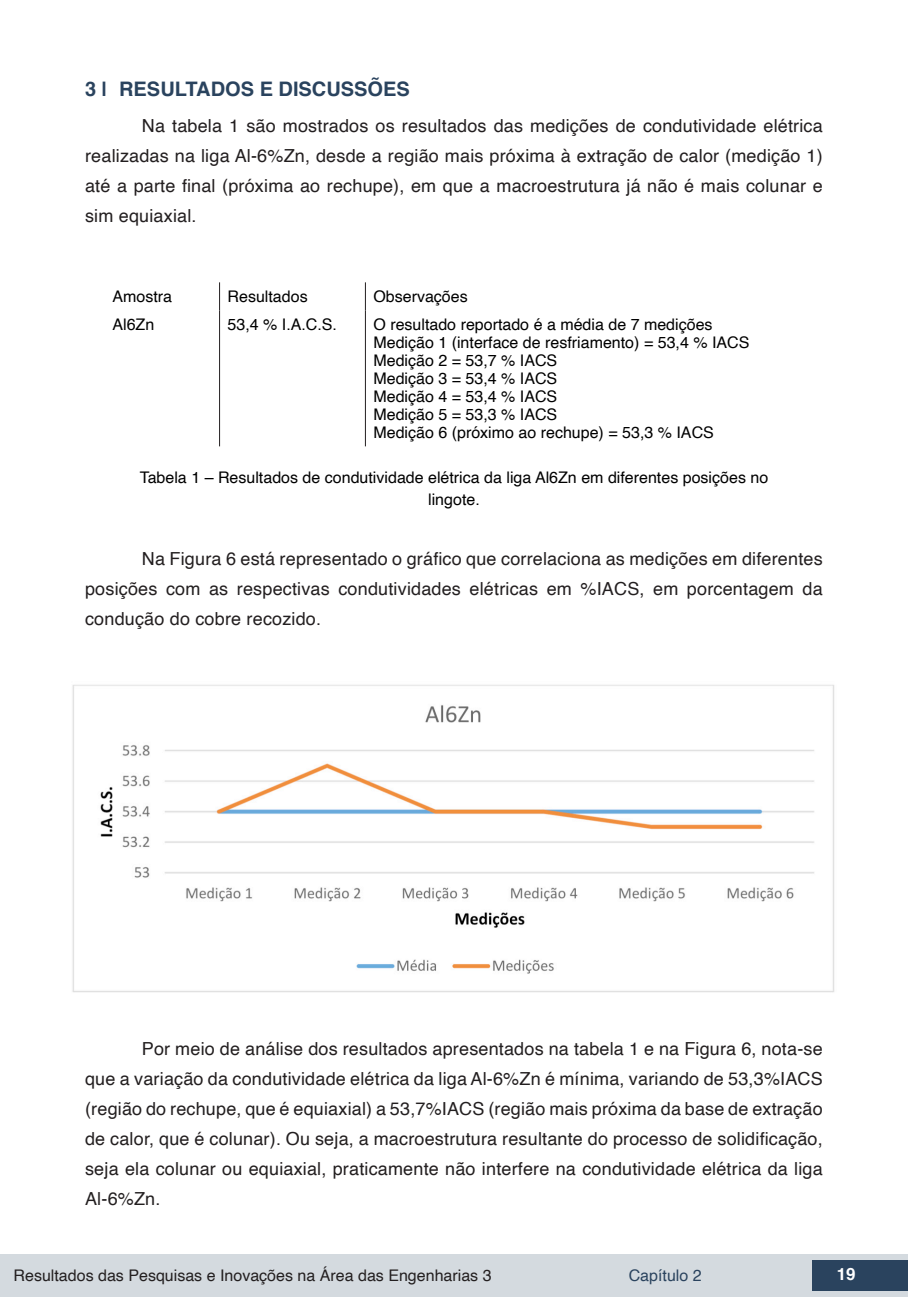
<style>
.page{position:relative;width:908px;height:1304px;background:#fff}
.page>*{position:absolute;margin:0;border:0;box-sizing:border-box;transform-origin:0 0}
.t1{font:700 20px "Helvetica";color:#2a435e}
.txt{font:18px/30px "Helvetica";letter-spacing:.01em;color:#231f20;text-align:justify}
.t2{font:700 16.8px "Helvetica";color:#fff}
.tab_txt{font:16px "Helvetica";color:#000}
.info_tab_graf_imag{font:16px/22px "Helvetica";color:#000;text-align:center}
.t3{font:16px "Helvetica";color:#231f20}
.t4{font:16px "Helvetica";color:#2a435e}
</style>
<div class="page">
<div style="left:0;top:1254px;width:906px;height:43px;background:#d4dadf"></div>
<div style="left:812px;top:1261px;width:95px;height:30px;background:#2a435e"></div>
<svg style="left:219px;top:282px;width:1px;height:28px"></svg>
<svg style="left:365px;top:282px;width:1px;height:28px"></svg>
<hr style="left:219px;top:310px;width:1px;height:136px;background:#231f20">
<hr style="left:365px;top:310px;width:1px;height:136px;background:#231f20">
<img style="left:72px;top:685px;width:763px;height:308px">
<p class="t1" style="left:85px;top:73px;width:326px">3 | RESULTADOS E DISCUSSÕES</p>
<p class="txt" style="left:85px;top:111px;width:738px;text-indent:57px">Na tabela 1 são mostrados os resultados das medições de condutividade elétrica realizadas na liga Al-6%Zn, desde a região mais próxima à extração de calor (medição 1) até a parte final (próxima ao rechupe), em que a macroestrutura já não é mais colunar e sim equiaxial.</p>
<p class="tab_txt" style="left:112px;top:284px;width:61px">Amostra</p>
<p class="tab_txt" style="left:227px;top:284px;width:82px">Resultados</p>
<p class="tab_txt" style="left:373px;top:284px;width:96px">Observações</p>
<p class="tab_txt" style="left:112px;top:312px;width:43px">Al6Zn</p>
<p class="tab_txt" style="left:227px;top:312px;width:111px">53,4 % I.A.C.S.</p>
<p class="tab_txt" style="left:373px;top:312px;width:340px">O resultado reportado é a média de 7 medições</p>
<p class="tab_txt" style="left:373px;top:330px;width:377px">Medição 1 (interface de resfriamento) = 53,4 % IACS</p>
<p class="tab_txt" style="left:373px;top:348px;width:185px">Medição 2 = 53,7 % IACS</p>
<p class="tab_txt" style="left:373px;top:366px;width:185px">Medição 3 = 53,4 % IACS</p>
<p class="tab_txt" style="left:373px;top:384px;width:185px">Medição 4 = 53,4 % IACS</p>
<p class="tab_txt" style="left:373px;top:402px;width:185px">Medição 5 = 53,3 % IACS</p>
<p class="tab_txt" style="left:373px;top:420px;width:342px">Medição 6 (próximo ao rechupe) = 53,3 % IACS</p>
<p class="info_tab_graf_imag" style="left:140px;top:467px;width:629px">Tabela 1 – Resultados de condutividade elétrica da liga Al6Zn em diferentes posições no lingote.</p>
<p class="txt" style="left:85px;top:544px;width:738px;text-indent:57px">Na Figura 6 está representado o gráfico que correlaciona as medições em diferentes posições com as respectivas condutividades elétricas em %IACS, em porcentagem da condução do cobre recozido.</p>
<p class="txt" style="left:85px;top:1034px;width:738px;text-indent:57px">Por meio de análise dos resultados apresentados na tabela 1 e na Figura 6, nota-se que a variação da condutividade elétrica da liga Al-6%Zn é mínima, variando de 53,3%IACS (região do rechupe, que é equiaxial) a 53,7%IACS (região mais próxima da base de extração de calor, que é colunar). Ou seja, a macroestrutura resultante do processo de solidificação, seja ela colunar ou equiaxial, praticamente não interfere na condutividade elétrica da liga Al-6%Zn.</p>
<p class="t3" style="left:14px;top:1263px;width:479px">Resultados das Pesquisas e Inovações na Área das Engenharias 3</p>
<p class="t4" style="left:628px;top:1263px;width:74px">Capítulo 2</p>
<p class="t2" style="left:836px;top:1261px;width:20px">19</p>
</div>
